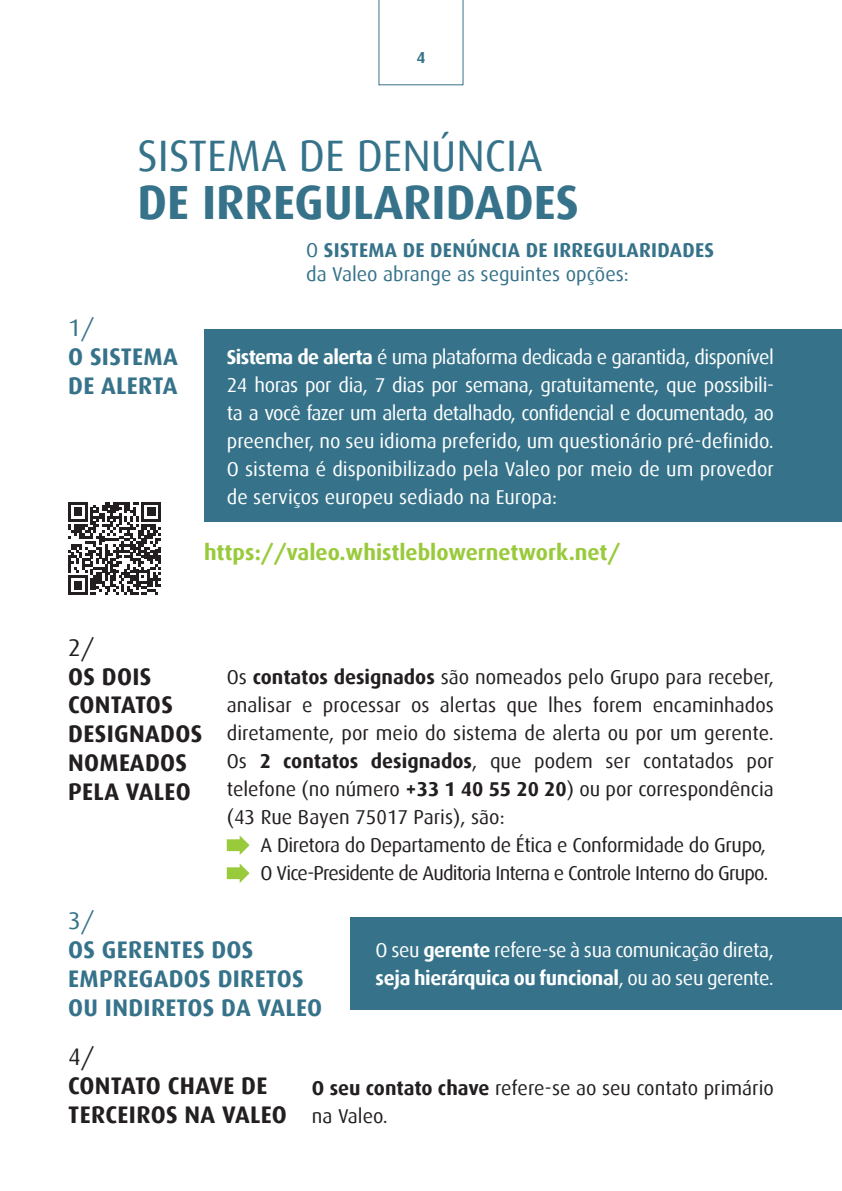
<style>
.page{position:relative;width:842px;height:1191px;background:#fff}
.page>*{position:absolute;margin:0;border:0;box-sizing:border-box;transform-origin:0 0}
.Compliance_Titre_1{font:700 48px "Dax";color:#36738a}
.Compliance_Titre_1-2{font:44px "Dax";color:#36738a}
.Compliance_Titre_2{font:700 24px/28.8px "Dax";letter-spacing:.015em;color:#231f20}
.Compliance_Titre_2-2{font:700 24px/28.8px "Dax";letter-spacing:.015em;color:#36738a}
.Compliance_Titre_2-3{font:24px "Dax";color:#231f20}
.Compliance_Titre_2-4{font:24px "Dax";color:#36738a}
.t1{font:700 22px "Dax";color:#99ca3b}
.Compliance_texte_cou{font:20px/28px "Dax";letter-spacing:-.02em;color:#231f20;text-align:justify}
.Compliance_texte_cou-2{font:20px/28px "Dax";color:#fff;text-align:justify}
.Compliance_texte_cou-3{font:20px/28px "Dax";letter-spacing:-.02em;color:#fff}
.Compliance_texte_cou-4{font:700 20px/24px "Dax";letter-spacing:.015em;color:#36738a}
.Compliance_texte_cou-5{font:20px "Dax";letter-spacing:-.04em;color:#231f20}
.Compliance_texte_cou-6{font:20px/28px "Dax";color:#231f20}
.t2{font:700 16px "Dax";color:#36738a}
.s1{font-weight:400}
.s2{font-weight:700}
</style>
<div class="page">
<svg style="left:379px;top:0;width:84px;height:85px"></svg>
<div style="left:204px;top:329px;width:638px;height:192px;background:#36738a"></div>
<div style="left:350px;top:917px;width:492px;height:92px;background:#36738a"></div>
<svg style="left:227px;top:835px;width:23px;height:20px"></svg>
<svg style="left:227px;top:863px;width:23px;height:20px"></svg>
<svg style="left:68px;top:502px;width:93px;height:93px"></svg>
<p class="t2" style="left:416px;top:48px;width:11px">4</p>
<p class="Compliance_Titre_1-2" style="left:137px;top:131px;width:407px">SISTEMA DE DENÚNCIA</p>
<p class="Compliance_Titre_1" style="left:137px;top:175px;width:443px">DE IRREGULARIDADES</p>
<p class="Compliance_texte_cou-4" style="left:306px;top:238px;width:409px"><span class="s1">O</span> SISTEMA DE DENÚNCIA DE IRREGULARIDADES <span class="s1">da Valeo abrange as seguintes opções:</span></p>
<p class="Compliance_Titre_2-4" style="left:68px;top:315px;width:28px">1/</p>
<p class="Compliance_Titre_2-2" style="left:68px;top:343px;width:111px">O SISTEMA<br>DE ALERTA</p>
<p class="Compliance_texte_cou-2" style="left:227px;top:344px;width:549px"><span class="s2">Sistema de alerta</span> é uma plataforma dedicada e garantida, disponível 24 horas por dia, 7 dias por semana, gratuitamente, que possibili&shy;ta a você fazer um alerta detalhado, confidencial e documentado, ao preencher, no seu idioma preferido, um questionário pré-definido.<br>O sistema é disponibilizado pela Valeo por meio de um provedor de serviços europeu sediado na Europa:</p>
<p class="t1" style="left:204px;top:540px;width:418px">https://valeo.whistleblowernetwork.net/</p>
<p class="Compliance_Titre_2-3" style="left:68px;top:634px;width:28px">2/</p>
<p class="Compliance_Titre_2" style="left:68px;top:662px;width:136px">OS DOIS<br>CONTATOS<br>DESIGNADOS<br>NOMEADOS<br>PELA VALEO</p>
<p class="Compliance_texte_cou" style="left:227px;top:663px;width:549px">Os <span class="s2">contatos designados</span> são nomeados pelo Grupo para receber, analisar e processar os alertas que lhes forem encaminhados diretamente, por meio do sistema de alerta ou por um gerente.<br>Os <span class="s2">2 contatos designados</span>, que podem ser contatados por telefone (no número <span class="s2">+33 1 40 55 20 20</span>) ou por correspondência (43 Rue Bayen 75017 Paris), são:</p>
<p class="Compliance_texte_cou" style="left:261px;top:831px;width:507px">A Diretora do Departamento de Ética e Conformidade do Grupo,</p>
<p class="Compliance_texte_cou-5" style="left:261px;top:862px;width:509px">O Vice-Presidente de Auditoria Interna e Controle Interno do Grupo.</p>
<p class="Compliance_Titre_2-4" style="left:68px;top:907px;width:28px">3/</p>
<p class="Compliance_Titre_2-2" style="left:68px;top:935px;width:256px">OS GERENTES DOS<br>EMPREGADOS DIRETOS<br>OU INDIRETOS DA VALEO</p>
<p class="Compliance_texte_cou-3" style="left:376px;top:936px;width:400px">O seu <span class="s2">gerente</span> refere-se à sua comunicação direta, <span class="s2">seja hierárquica ou funcional</span>, ou ao seu gerente.</p>
<p class="Compliance_Titre_2-3" style="left:68px;top:1043px;width:28px">4/</p>
<p class="Compliance_Titre_2" style="left:68px;top:1071px;width:220px">CONTATO CHAVE DE<br>TERCEIROS NA VALEO</p>
<p class="Compliance_texte_cou-6" style="left:312px;top:1074px;width:464px"><span class="s2">O seu contato chave</span> refere-se ao seu contato primário na Valeo.</p>
</div>
